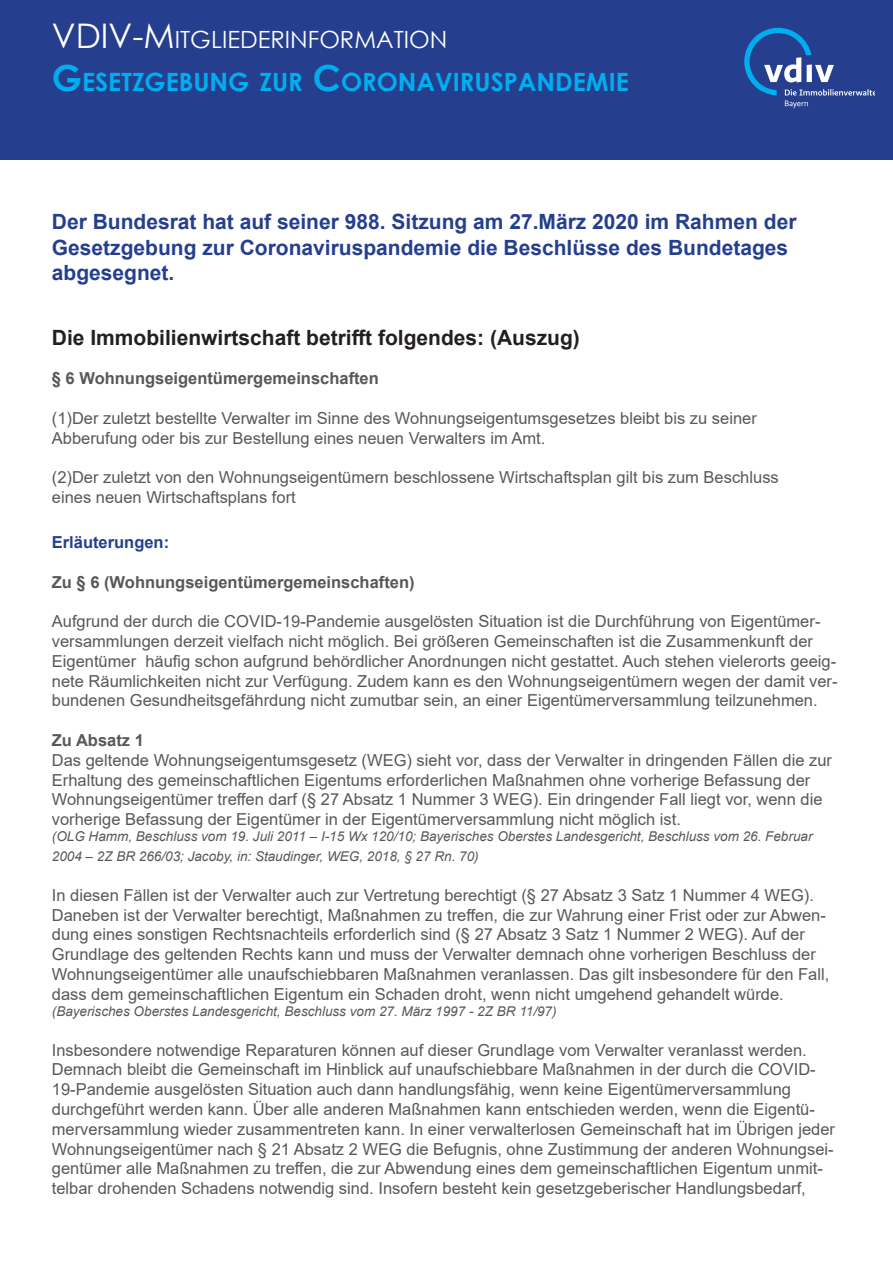
<style>
.page{position:relative;width:893px;height:1263px;background:#fff}
.page>*{position:absolute;margin:0;border:0;box-sizing:border-box;transform-origin:0 0}
.t1{font:700 25.2px "Century Gothic";color:#00aeef}
.t2{font:23.7px "Century Gothic";color:#fff}
.t3{font:700 21px/25.2px "Arial";color:#253f8e}
.t4{font:700 21px "Arial";color:#231f20}
.t5{font:16.5px/19.8px "Arial";color:#57585a}
.t6{font:700 16.5px "Arial";color:#57585a}
.t7{font:700 16.5px "Arial";color:#253f8e}
.t8{font:italic 13.5px/19.8px "Arial";color:#57585a}
.s1{font-size:33.9px}
.s2{font-size:36px}
</style>
<div class="page">
<div style="left:0;top:0;width:893px;height:160px;background:#253f8e"></div>
<svg style="left:744px;top:28px;width:131px;height:80px"></svg>
<h2 class="t2" style="left:52px;top:23px;width:397px"><span class="s1">VDIV-M</span> ITGLIEDERINFORMATION</h2>
<h1 class="t1" style="left:52px;top:63px;width:578px"><span class="s2">G</span>ESETZGEBUNG ZUR <span class="s2">C</span>ORONAVIRUSPANDEMIE</h1>
<p class="t3" style="left:52px;top:210px;width:746px">Der Bundesrat hat auf seiner 988. Sitzung am 27.März 2020 im Rahmen der<br>Gesetzgebung zur Coronaviruspandemie die Beschlüsse des Bundetages abgesegnet.</p>
<p class="t4" style="left:52px;top:322px;width:530px">Die Immobilienwirtschaft betrifft folgendes: (Auszug)</p>
<p class="t6" style="left:52px;top:367px;width:329px">§ 6 Wohnungseigentümergemeinschaften</p>
<p class="t5" style="left:52px;top:408px;width:706px">(1)Der zuletzt bestellte Verwalter im Sinne des Wohnungseigentumsgesetzes bleibt bis zu seiner<br>Abberufung oder bis zur Bestellung eines neuen Verwalters im Amt.</p>
<p class="t5" style="left:52px;top:467px;width:728px">(2)Der zuletzt von den Wohnungseigentümern beschlossene Wirtschaftsplan gilt bis zum Beschluss eines neuen Wirtschaftsplans fort</p>
<p class="t7" style="left:52px;top:530px;width:119px">Erläuterungen:</p>
<p class="t6" style="left:52px;top:570px;width:364px">Zu § 6 (Wohnungseigentümergemeinschaften)</p>
<p class="t5" style="left:52px;top:611px;width:787px">Aufgrund der durch die COVID-19-Pandemie ausgelösten Situation ist die Durchführung von Eigentümer&shy;versammlungen derzeit vielfach nicht möglich. Bei größeren Gemeinschaften ist die Zusammenkunft der Eigentümer häufig schon aufgrund behördlicher Anordnungen nicht gestattet. Auch stehen vielerorts geeig&shy;nete Räumlichkeiten nicht zur Verfügung. Zudem kann es den Wohnungseigentümern wegen der damit ver&shy;bundenen Gesundheitsgefährdung nicht zumutbar sein, an einer Eigentümerversammlung teilzunehmen.</p>
<p class="t6" style="left:52px;top:728px;width:93px">Zu Absatz 1</p>
<p class="t5" style="left:52px;top:750px;width:782px">Das geltende Wohnungseigentumsgesetz (WEG) sieht vor, dass der Verwalter in dringenden Fällen die zur Erhaltung des gemeinschaftlichen Eigentums erforderlichen Maßnahmen ohne vorherige Befassung der Wohnungseigentümer treffen darf (§ 27 Absatz 1 Nummer 3 WEG). Ein dringender Fall liegt vor, wenn die vorherige Befassung der Eigentümer in der Eigentümerversammlung nicht möglich ist.</p>
<p class="t8" style="left:52px;top:827px;width:762px">(OLG Hamm, Beschluss vom 19. Juli 2011 – I-15 Wx 120/10; Bayerisches Oberstes Landesgericht, Beschluss vom 26. Februar<br>2004 – 2Z BR 266/03; Jacoby, in: Staudinger, WEG, 2018, § 27 Rn. 70)</p>
<p class="t5" style="left:52px;top:885px;width:779px">In diesen Fällen ist der Verwalter auch zur Vertretung berechtigt (§ 27 Absatz 3 Satz 1 Nummer 4 WEG).<br>Daneben ist der Verwalter berechtigt, Maßnahmen zu treffen, die zur Wahrung einer Frist oder zur Abwen&shy;dung eines sonstigen Rechtsnachteils erforderlich sind (§ 27 Absatz 3 Satz 1 Nummer 2 WEG). Auf der Grundlage des geltenden Rechts kann und muss der Verwalter demnach ohne vorherigen Beschluss der Wohnungseigentümer alle unaufschiebbaren Maßnahmen veranlassen. Das gilt insbesondere für den Fall, dass dem gemeinschaftlichen Eigentum ein Schaden droht, wenn nicht umgehend gehandelt würde.</p>
<p class="t8" style="left:52px;top:1001px;width:506px">(Bayerisches Oberstes Landesgericht, Beschluss vom 27. März 1997 - 2Z BR 11/97)</p>
<p class="t5" style="left:52px;top:1040px;width:785px">Insbesondere notwendige Reparaturen können auf dieser Grundlage vom Verwalter veranlasst werden.<br>Demnach bleibt die Gemeinschaft im Hinblick auf unaufschiebbare Maßnahmen in der durch die COVID-19-Pandemie ausgelösten Situation auch dann handlungsfähig, wenn keine Eigentümerversammlung durchgeführt werden kann. Über alle anderen Maßnahmen kann entschieden werden, wenn die Eigentü&shy;merversammlung wieder zusammentreten kann. In einer verwalterlosen Gemeinschaft hat im Übrigen jeder Wohnungseigentümer nach § 21 Absatz 2 WEG die Befugnis, ohne Zustimmung der anderen Wohnungsei&shy;gentümer alle Maßnahmen zu treffen, die zur Abwendung eines dem gemeinschaftlichen Eigentum unmit&shy;telbar drohenden Schadens notwendig sind. Insofern besteht kein gesetzgeberischer Handlungsbedarf,</p>
</div>
